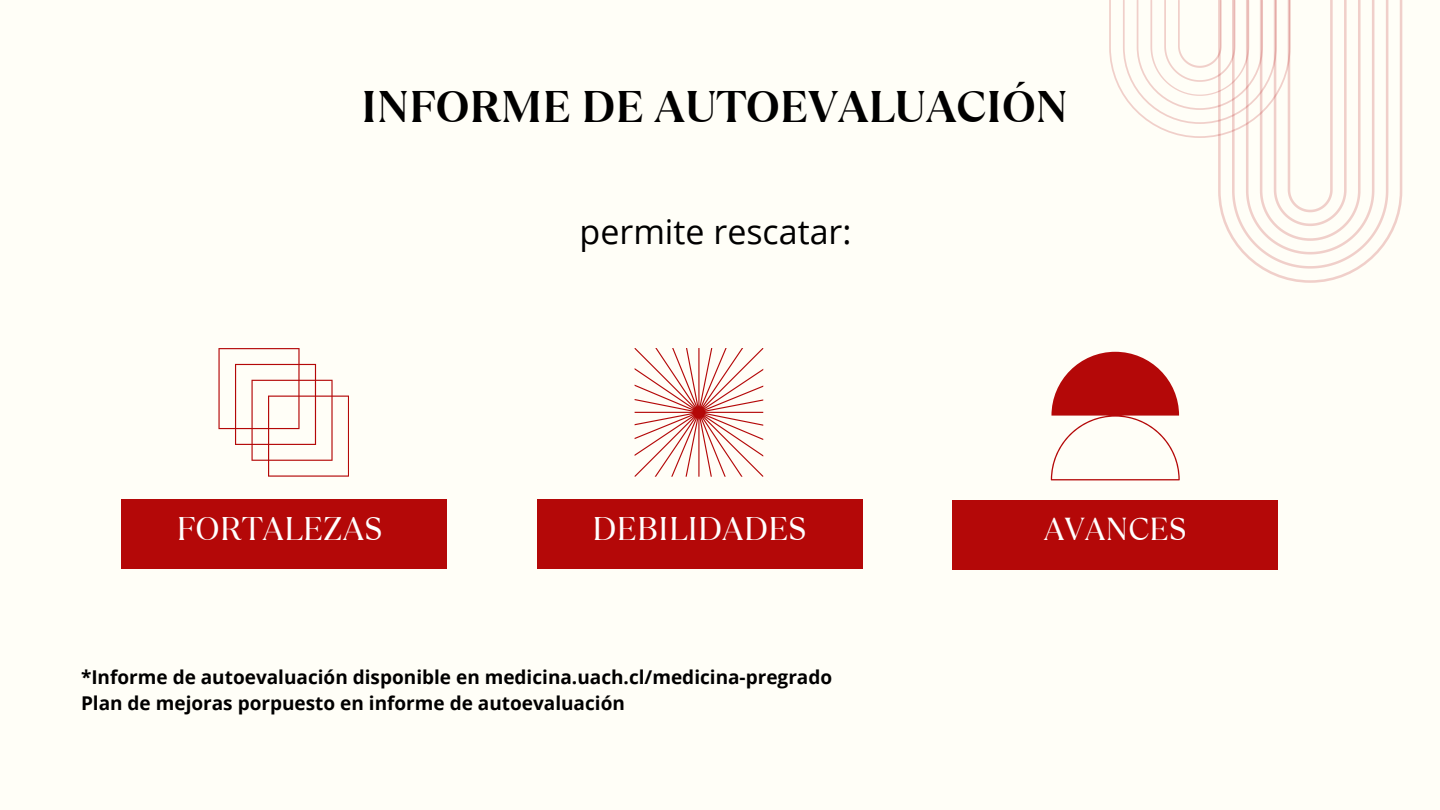
<style>
.page{position:relative;width:1440px;height:810px;background:#fffef7}
.page>*{position:absolute;margin:0;border:0;box-sizing:border-box;transform-origin:0 0}
.t1{font:700 44.1px "TT Ramillas";color:#000}
.t2{font:34px "Open Sans";color:#000}
.t3{font:32.7px "TT Ramillas";color:#fff}
.t4{font:31.7px "TT Ramillas";color:#fff}
.t5{font:700 19px "Open Sans";color:#000}
</style>
<div class="page">
<div style="left:121px;top:499px;width:326px;height:70px;background:#b40808"></div>
<div style="left:537px;top:499px;width:325px;height:70px;background:#b40808"></div>
<div style="left:952px;top:500px;width:326px;height:70px;background:#b40808"></div>
<svg style="left:218px;top:348px;width:131px;height:129px"></svg>
<svg style="left:1051px;top:352px;width:129px;height:128px"></svg>
<svg style="left:635px;top:348px;width:128px;height:129px"></svg>
<svg style="left:1218px;top:0;width:184px;height:283px"></svg>
<svg style="left:1109px;top:0;width:182px;height:138px"></svg>
<h2 class="t1" style="left:361px;top:76px;width:708px">INFORME DE AUTOEVALUACIÓN</h2>
<p class="t2" style="left:580px;top:208px;width:273px">permite rescatar:</p>
<p class="t3" style="left:177px;top:505px;width:208px">FORTALEZAS</p>
<p class="t3" style="left:592px;top:506px;width:216px">DEBILIDADES</p>
<h1 class="t4" style="left:1044px;top:507px;width:145px">AVANCES</h1>
<h3 class="t5" style="left:81px;top:663px;width:753px">*Informe de autoevaluación disponible en medicina.uach.cl/medicina-pregrado</h3>
<p class="t5" style="left:81px;top:690px;width:545px">Plan de mejoras porpuesto en informe de autoevaluación</p>
</div>
